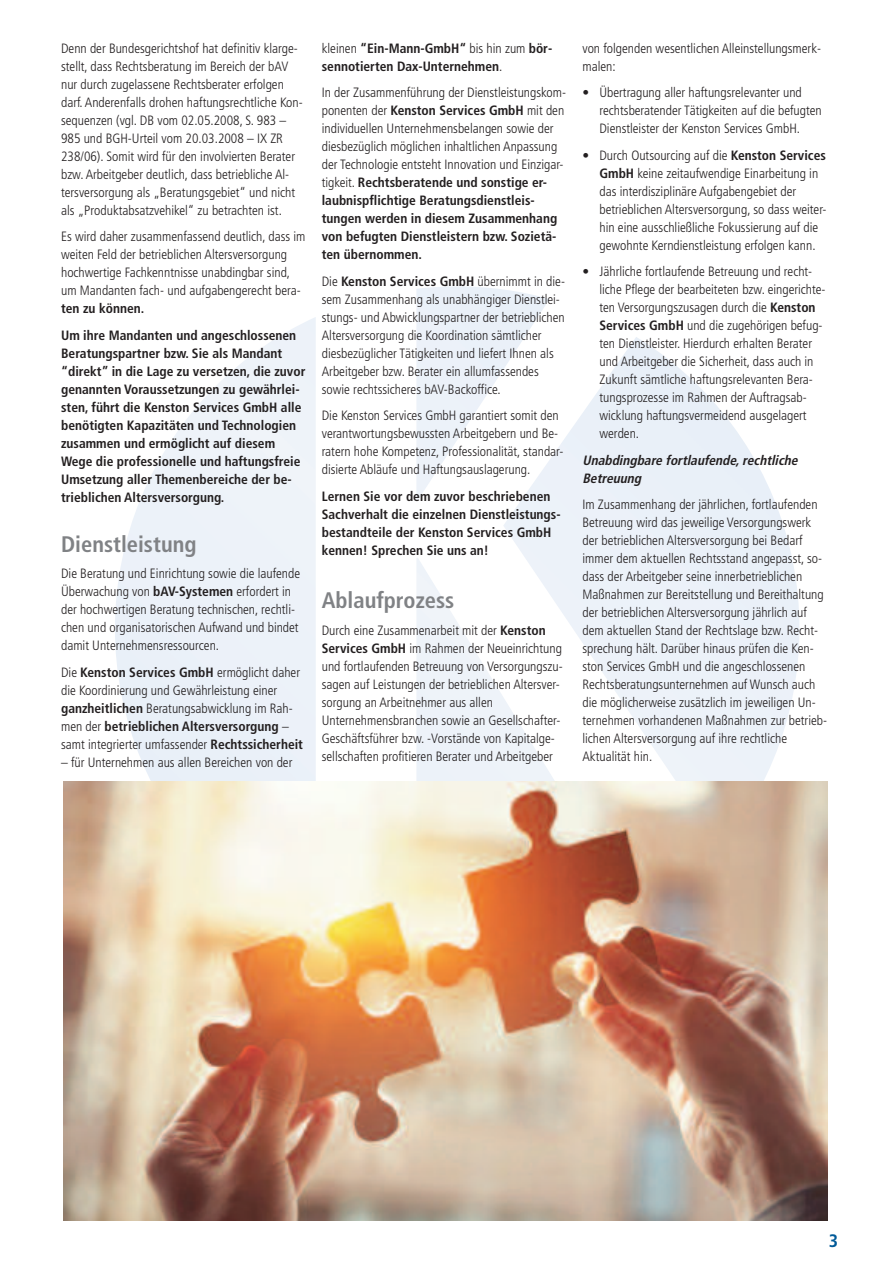
<style>
.page{position:relative;width:893px;height:1263px;background:#fff}
.page>*{position:absolute;margin:0;border:0;box-sizing:border-box;transform-origin:0 0}
.t1{font:700 condensed 22.5px "Frutiger";color:#808285}
.t2{font:700 condensed 18px "Frutiger";color:#005a98}
.t3{font:300 condensed 13.5px/18px "Frutiger";color:#231f20}
.t4{font:700 condensed 13.5px/18px "Frutiger";color:#231f20}
.t5{font:italic 700 condensed 13.5px/18px "Frutiger";color:#231f20}
.s1{font-weight:700}
.s2{font-weight:300}
</style>
<div class="page">
<img style="left:63px;top:782px;width:764px;height:438px">
<p class="t3" style="left:61px;top:40px;width:243px">Denn der Bundesgerichtshof hat definitiv klarge&shy;stellt, dass Rechtsberatung im Bereich der bAV nur durch zugelassene Rechtsberater erfolgen darf. Anderenfalls drohen haftungsrechtliche Kon&shy;sequenzen (vgl. DB vom 02.05.2008, S. 983 – 985 und BGH-Urteil vom 20.03.2008 – IX ZR 238/06). Somit wird für den involvierten Berater bzw. Arbeitgeber deutlich, dass betriebliche Al&shy;tersversorgung als „Beratungsgebiet“ und nicht als „Produktabsatzvehikel“ zu betrachten ist.</p>
<p class="t3" style="left:61px;top:229px;width:246px">Es wird daher zusammenfassend deutlich, dass im weiten Feld der betrieblichen Altersversorgung hochwertige Fachkenntnisse unabdingbar sind, um Mandanten fach- und aufgabengerecht bera-</p>
<p class="t4" style="left:61px;top:296px;width:237px;line-height:26.5px">ten zu können.<br>Um ihre Mandanten und angeschlossenen</p>
<p class="t4" style="left:61px;top:345px;width:246px">Beratungspartner bzw. Sie als Mandant “direkt” in die Lage zu versetzen, die zuvor genannten Voraussetzungen zu gewährlei&shy;sten, führt die Kenston Services GmbH alle benötigten Kapazitäten und Technologien zusammen und ermöglicht auf diesem Wege die professionelle und haftungsfreie Umsetzung aller Themenbereiche der be&shy;trieblichen Altersversorgung.</p>
<h1 class="t1" style="left:61px;top:535px;width:137px">Dienstleistung</h1>
<p class="t3" style="left:61px;top:566px;width:241px">Die Beratung und Einrichtung sowie die laufende Überwachung von <span class="s1">bAV-Systemen</span> erfordert in der hochwertigen Beratung technischen, rechtli&shy;chen und organisatorischen Aufwand und bindet damit Unternehmensressourcen.</p>
<p class="t3" style="left:61px;top:664px;width:243px">Die <span class="s1">Kenston Services GmbH</span> ermöglicht daher die Koordinierung und Gewährleistung einer <span class="s1">ganzheitlichen</span> Beratungsabwicklung im Rah&shy;men der <span class="s1">betrieblichen Altersversorgung</span> – samt integrierter umfassender <span class="s1">Rechtssicherheit</span></p>
<p class="t3" style="left:61px;top:754px;width:233px">– für Unternehmen aus allen Bereichen von der</p>
<p class="t4" style="left:322px;top:40px;width:232px"><span class="s2">kleinen</span> “Ein-Mann-GmbH“ <span class="s2">bis hin zum</span> bör&shy;sennotierten Dax-Unternehmen<span class="s2">.</span></p>
<p class="t3" style="left:322px;top:85px;width:246px">In der Zusammenführung der Dienstleistungskom&shy;ponenten der <span class="s1">Kenston Services GmbH</span> mit den individuellen Unternehmensbelangen sowie der diesbezüglich möglichen inhaltlichen Anpassung der Technologie entsteht Innovation und Einzigar&shy;tigkeit. <span class="s1">Rechtsberatende und sonstige er&shy;laubnispflichtige Beratungsdienstleis&shy;tungen werden in diesem Zusammenhang von befugten Dienstleistern bzw. Sozietä&shy;ten übernommen.</span></p>
<p class="t3" style="left:322px;top:273px;width:245px">Die <span class="s1">Kenston Services GmbH</span> übernimmt in die&shy;sem Zusammenhang als unabhängiger Dienstlei&shy;stungs- und Abwicklungspartner der betrieblichen Altersversorgung die Koordination sämtlicher diesbezüglicher Tätigkeiten und liefert Ihnen als Arbeitgeber bzw. Berater ein allumfassendes sowie rechtssicheres bAV-Backoffice.</p>
<p class="t3" style="left:322px;top:408px;width:243px">Die Kenston Services GmbH garantiert somit den verantwortungsbewussten Arbeitgebern und Be&shy;ratern hohe Kompetenz, Professionalität, standar&shy;disierte Abläufe und Haftungsauslagerung.</p>
<p class="t4" style="left:322px;top:488px;width:240px">Lernen Sie vor dem zuvor beschriebenen Sachverhalt die einzelnen Dienstleistungs&shy;bestandteile der Kenston Services GmbH kennen! Sprechen Sie uns an!</p>
<h1 class="t1" style="left:322px;top:591px;width:134px">Ablaufprozess</h1>
<p class="t3" style="left:322px;top:622px;width:242px">Durch eine Zusammenarbeit mit der <span class="s1">Kenston Services GmbH</span> im Rahmen der Neueinrichtung und fortlaufenden Betreuung von Versorgungszu&shy;sagen auf Leistungen der betrieblichen Altersver&shy;sorgung an Arbeitnehmer aus allen Unternehmensbranchen sowie an Gesellschafter-Geschäftsführer bzw. -Vorstände von Kapitalge&shy;sellschaften profitieren Berater und Arbeitgeber</p>
<p class="t3" style="left:582px;top:40px;width:240px">von folgenden wesentlichen Alleinstellungsmerk&shy;malen:</p>
<p class="t3" style="left:599px;top:85px;width:224px;text-indent:-17px">• Übertragung aller haftungsrelevanter und rechtsberatender Tätigkeiten auf die befugten<br>Dienstleister der Kenston Services GmbH.</p>
<p class="t3" style="left:599px;top:147px;width:229px;text-indent:-17px">• Durch Outsourcing auf die <span class="s1">Kenston Services GmbH</span> keine zeitaufwendige Einarbeitung in das interdisziplinäre Aufgabengebiet der betrieblichen Altersversorgung, so dass weiter&shy;hin eine ausschließliche Fokussierung auf die gewohnte Kerndienstleistung erfolgen kann.</p>
<p class="t3" style="left:599px;top:264px;width:228px;text-indent:-17px">• Jährliche fortlaufende Betreuung und recht&shy;liche Pflege der bearbeiteten bzw. eingerichte&shy;ten Versorgungszusagen durch die <span class="s1">Kenston Services GmbH</span> und die zugehörigen befug&shy;ten Dienstleister. Hierdurch erhalten Berater und Arbeitgeber die Sicherheit, dass auch in Zukunft sämtliche haftungsrelevanten Bera&shy;tungsprozesse im Rahmen der Auftragsab&shy;wicklung haftungsvermeidend ausgelagert werden.</p>
<p class="t5" style="left:582px;top:452px;width:219px">Unabdingbare fortlaufende, rechtliche<br>Betreuung</p>
<p class="t3" style="left:582px;top:497px;width:246px">Im Zusammenhang der jährlichen, fortlaufenden Betreuung wird das jeweilige Versorgungswerk der betrieblichen Altersversorgung bei Bedarf immer dem aktuellen Rechtsstand angepasst, so&shy;dass der Arbeitgeber seine innerbetrieblichen Maßnahmen zur Bereitstellung und Bereithaltung der betrieblichen Altersversorgung jährlich auf dem aktuellen Stand der Rechtslage bzw. Recht&shy;sprechung hält. Darüber hinaus prüfen die Ken&shy;ston Services GmbH und die angeschlossenen Rechtsberatungsunternehmen auf Wunsch auch die möglicherweise zusätzlich im jeweiligen Un&shy;ternehmen vorhandenen Maßnahmen zur betrieb&shy;lichen Altersversorgung auf ihre rechtliche Aktualität hin.</p>
<h2 class="t2" style="left:829px;top:1233px;width:11px">3</h2>
</div>
